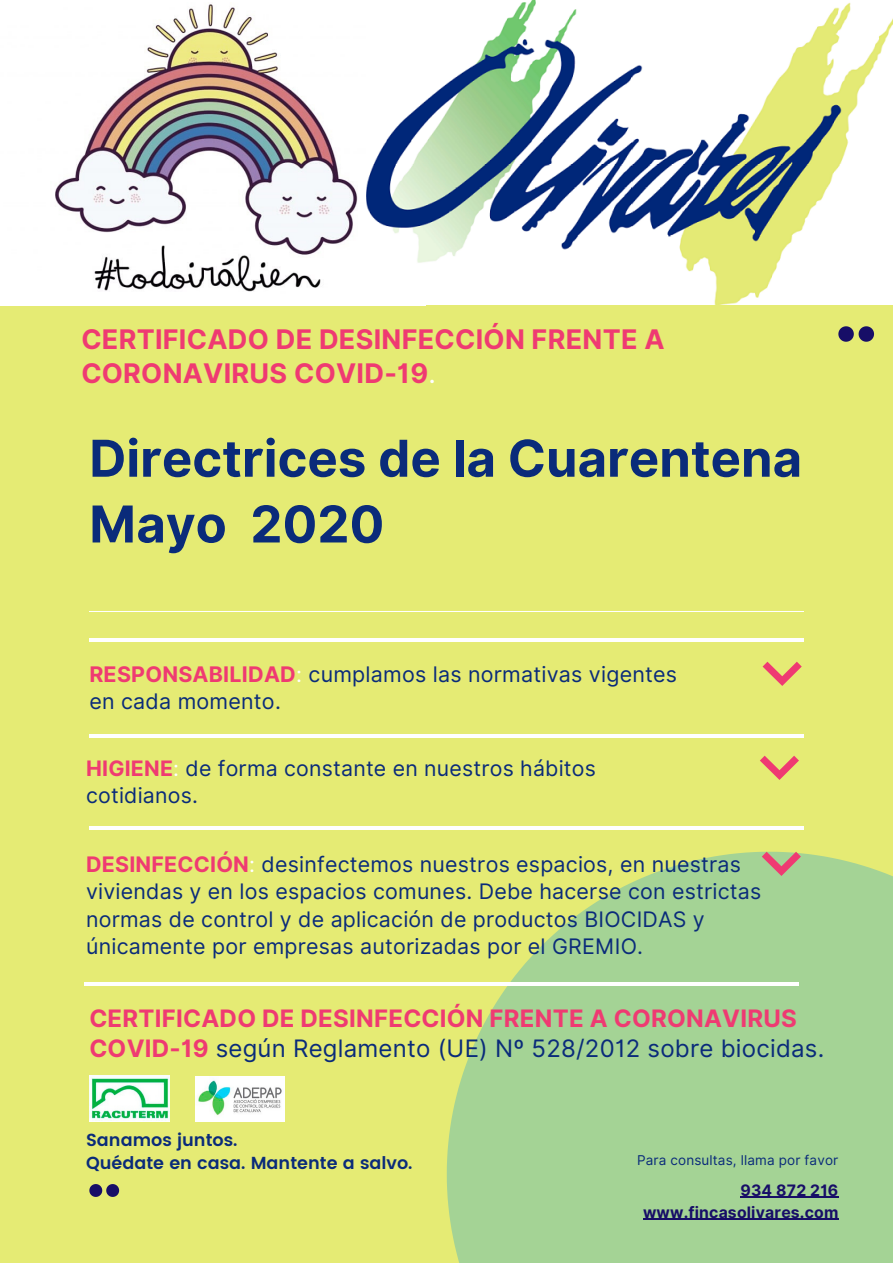
<style>
.page{position:relative;width:893px;height:1263px;background:#e5eb74}
.page>*{position:absolute;margin:0;border:0;box-sizing:border-box;transform-origin:0 0}
.t1{font:700 50.85px/65.8px "Inter";color:#0a2b7a}
.t2{font:700 27px/34.7px "Inter";letter-spacing:.01em;color:#ef3a72}
.t3{font:700 24px/30.7px "Inter";letter-spacing:.01em;color:#ef3a72}
.t4{font:21.45px/27.6px "Inter";letter-spacing:.01em;color:#0a2b7a}
.t5{font:21.38px/27.4px "Inter";letter-spacing:.01em;color:#0a2b7a}
.t6{font:21.3px/27.4px "Inter";letter-spacing:.01em;color:#0a2b7a}
.t7{font:600 17.48px/22.5px "Poppins";color:#0a2b7a}
.t8{font:700 15.75px/22px "Inter";letter-spacing:.01em;color:#170e67;text-align:right}
.t9{font:13.5px "Inter";letter-spacing:.01em;color:#0a2b7a}
.s1{font-weight:400;color:#fff}
.s2{font-weight:700;color:#ef3a72}
.s3{color:#fff}
.s4{font-weight:400;color:#0a2b7a}
</style>
<div class="page">
<hr style="left:89px;top:611px;width:715px;height:1px;background:#fff">
<hr style="left:89px;top:638px;width:715px;height:4px;background:#fff">
<hr style="left:89px;top:734px;width:715px;height:4px;background:#fff">
<svg style="left:447px;top:852px;width:446px;height:411px;background:#acd590"></svg>
<hr style="left:89px;top:826px;width:715px;height:4px;background:#fff">
<hr style="left:84px;top:982px;width:715px;height:4px;background:#fff">
<svg style="left:762px;top:662px;width:39px;height:24px"></svg>
<svg style="left:760px;top:756px;width:39px;height:24px"></svg>
<svg style="left:762px;top:852px;width:39px;height:24px"></svg>
<svg style="left:89px;top:1184px;width:30px;height:13px"></svg>
<img style="left:0;top:0;width:366px;height:305px">
<img style="left:366px;top:0;width:527px;height:305px">
<svg style="left:838px;top:326px;width:36px;height:16px"></svg>
<img style="left:89px;top:1075px;width:80px;height:46px">
<img style="left:195px;top:1077px;width:89px;height:45px">
<hr style="left:740px;top:1197px;width:98px;height:1px;background:#170e67">
<hr style="left:643px;top:1219px;width:195px;height:1px;background:#170e67">
<p class="t2" style="left:81px;top:321px;width:584px">CERTIFICADO DE DESINFECCIÓN FRENTE A<br>CORONAVIRUS COVID-19<span class="s1">.</span></p>
<h1 class="t1" style="left:89px;top:425px;width:714px">Directrices de la Cuarentena<br>Mayo 2020</h1>
<p class="t4" style="left:89px;top:660px;width:589px"><span class="s2">RESPONSABILIDAD</span><span class="s3">:</span> cumplamos las normativas vigentes en cada momento.</p>
<p class="t6" style="left:86px;top:754px;width:511px"><span class="s2">HIGIENE</span><span class="s3">:</span> de forma constante en nuestros hábitos cotidianos.</p>
<p class="t5" style="left:86px;top:850px;width:677px"><span class="s2">DESINFECCIÓN</span><span class="s3">:</span> desinfectemos nuestros espacios, en nuestras viviendas y en los espacios comunes. Debe hacerse con estrictas normas de control y de aplicación de productos BIOCIDAS y únicamente por empresas autorizadas por el GREMIO.</p>
<p class="t3" style="left:89px;top:1003px;width:736px">CERTIFICADO DE DESINFECCIÓN FRENTE A CORONAVIRUS<br>COVID-19 <span class="s4">según Reglamento (UE) Nº 528/2012 sobre biocidas.</span></p>
<p class="t7" style="left:86px;top:1129px;width:328px">Sanamos juntos.<br>Quédate en casa. Mantente a salvo.</p>
<p class="t9" style="left:637px;top:1152px;width:203px">Para consultas, llama por favor</p>
<p class="t8" style="left:643px;top:1179px;width:197px">934 872 216 www.fincasolivares.com</p>
</div>
